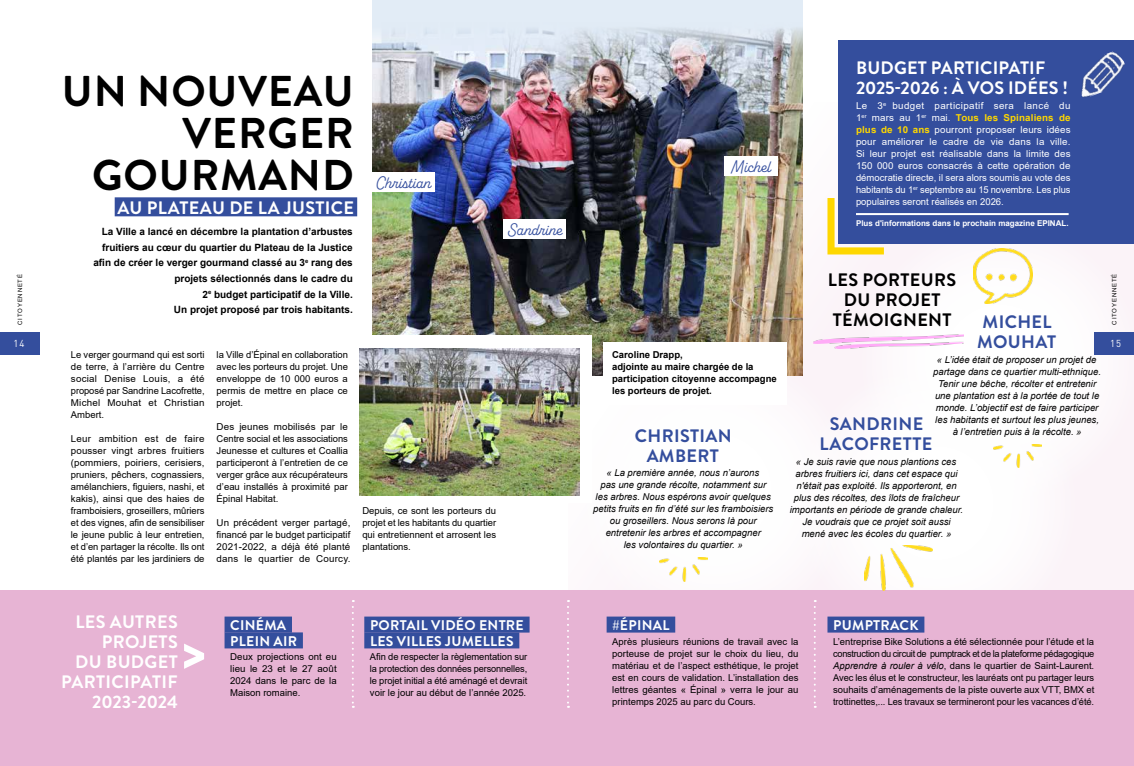
<style>
.page{position:relative;width:1134px;height:766px;background:#fff}
.page>*{position:absolute;margin:0;border:0;box-sizing:border-box;transform-origin:0 0}
.t1{font:700 43px/42px "Brandon Grotesque";letter-spacing:.02em;color:#000;text-align:right}
.t2{font:700 18px/20px "Brandon Grotesque";letter-spacing:.01em;color:#fff}
.t3{font:700 18px/20px "Brandon Grotesque";letter-spacing:.02em;color:#344e9d;text-align:center}
.t4{font:700 18px/20px "Brandon Grotesque";letter-spacing:.02em;color:#000;text-align:center}
.t5{font:17px "Alkaline";color:#344e9d}
.t6{font:700 14px/15.8px "Brandon Grotesque";letter-spacing:.02em;color:#fff}
.t7{font:700 10px/15.6px "Arial";color:#000;text-align:right}
.t8{font:10px "DINOT";color:#fff;scale:.95 1}
.t9{font:9.5px/12px "Arial";color:#000;text-align:justify}
.t10{font:italic 9.5px/12px "Arial";color:#000;text-align:center}
.t11{font:9.5px/12px "Arial";color:#fff;text-align:justify}
.t12{font:700 9.5px/12px "Arial";color:#000}
.t13{font:700 8px "Arial";color:#fff}
.t14{font:6px "Arial";letter-spacing:.135em;color:#000}
.s1{font-weight:700;color:#fed700}
.s2{font-style:italic}
</style>
<div class="page">
<div style="left:568px;top:102px;width:566px;height:499px;background:#fbf4f8"></div>
<svg style="left:858px;top:243px;width:276px;height:161px"></svg>
<div style="left:795px;top:361px;width:282px;height:283px;background:#fff;border-radius:50%"></div>
<div style="left:573px;top:348px;width:282px;height:283px;background:#fff;border-radius:50%"></div>
<div style="left:838px;top:40px;width:296px;height:203px;background:#344e9d"></div>
<div style="left:372px;top:0;width:431px;height:375px;background:#e2ecf6"></div>
<img style="left:372px;top:28px;width:431px;height:347px">
<hr style="left:856px;top:213px;width:213px;height:2px;background:#fff">
<div style="left:0;top:590px;width:1134px;height:175px;background:#e7b4d4"></div>
<div style="left:827px;top:616px;width:97px;height:16px;background:#344e9d"></div>
<div style="left:115px;top:197px;width:242px;height:19px;background:#344e9d"></div>
<svg style="left:827px;top:198px;width:57px;height:56px"></svg>
<div style="left:225px;top:616px;width:67px;height:16px;background:#344e9d"></div>
<div style="left:225px;top:632px;width:78px;height:16px;background:#344e9d"></div>
<div style="left:364px;top:616px;width:166px;height:16px;background:#344e9d"></div>
<div style="left:364px;top:632px;width:155px;height:16px;background:#344e9d"></div>
<div style="left:607px;top:616px;width:68px;height:16px;background:#344e9d"></div>
<svg style="left:352px;top:600px;width:2px;height:107px"></svg>
<svg style="left:567px;top:600px;width:2px;height:107px"></svg>
<svg style="left:814px;top:600px;width:2px;height:107px"></svg>
<div style="left:724px;top:156px;width:54px;height:20px;background:#fff"></div>
<div style="left:503px;top:219px;width:63px;height:20px;background:#fff"></div>
<div style="left:372px;top:171px;width:63px;height:20px;background:#fff"></div>
<img style="left:865px;top:545px;width:68px;height:45px">
<img style="left:974px;top:249px;width:58px;height:54px">
<img style="left:1081px;top:51px;width:44px;height:47px">
<img style="left:659px;top:557px;width:49px;height:24px">
<img style="left:993px;top:444px;width:48px;height:23px">
<div style="left:341px;top:335px;width:251px;height:167px;background:#fff"></div>
<img style="left:359px;top:348px;width:221px;height:147px">
<svg style="left:184px;top:643px;width:20px;height:25px"></svg>
<img style="left:813px;top:334px;width:151px;height:14px">
<div style="left:1094px;top:332px;width:40px;height:22px;background:#344e9d"></div>
<div style="left:0;top:332px;width:40px;height:22px;background:#344e9d"></div>
<div style="left:603px;top:342px;width:184px;height:63px;background:#fff"></div>
<h2 class="t2" style="left:856px;top:58px;width:214px">BUDGET PARTICIPATIF<br>2025-2026 : À VOS IDÉES !</h2>
<p class="t11" style="left:856px;top:99px;width:216px">Le 3<sup>e</sup> budget participatif sera lancé du 1<sup>er</sup> mars au 1<sup>er</sup> mai. <span class="s1">Tous les Spinaliens de plus de 10 ans</span> pourront proposer leurs idées pour améliorer le cadre de vie dans la ville.<br>Si leur projet est réalisable dans la limite des 150 000 euros consacrés à cette opération de démocratie directe, il sera alors soumis au vote des habitants du 1<sup>er</sup> septembre au 15 novembre. Les plus populaires seront réalisés en 2026.</p>
<p class="t13" style="left:856px;top:218px;width:214px">Plus d'informations dans le prochain magazine EPINAL.</p>
<h1 class="t1" style="left:62px;top:71px;width:293px">UN NOUVEAU<br>VERGER<br>GOURMAND</h1>
<h2 class="t2" style="left:118px;top:197px;width:238px">AU PLATEAU DE LA JUSTICE</h2>
<h3 class="t5" style="left:731px;top:156px;width:41px">Michel</h3>
<h3 class="t5" style="left:376px;top:172px;width:57px">Christian</h3>
<h3 class="t5" style="left:508px;top:219px;width:56px">Sandrine</h3>
<p class="t7" style="left:93px;top:224px;width:261px">La Ville a lancé en décembre la plantation d’arbustes fruitiers au cœur du quartier du Plateau de la Justice afin de créer le verger gourmand classé au 3<sup>e</sup> rang des projets sélectionnés dans le cadre du<br>2<sup>e</sup> budget participatif de la Ville.<br>Un projet proposé par trois habitants.</p>
<p class="t9" style="left:71px;top:348px;width:135px">Le verger gourmand qui est sorti de terre, à l’arrière du Centre social Denise Louis, a été proposé par Sandrine Lacofrette, Michel Mouhat et Christian Ambert.</p>
<p class="t9" style="left:71px;top:432px;width:135px">Leur ambition est de faire pousser vingt arbres fruitiers (pommiers, poiriers, cerisiers, pruniers, pêchers, cognassiers, amélanchiers, figuiers, nashi, et kakis), ainsi que des haies de framboisiers, groseillers, mûriers et des vignes, afin de sensibiliser le jeune public à leur entretien, et d’en partager la récolte. Ils ont été plantés par les jardiniers de</p>
<h2 class="t4" style="left:828px;top:270px;width:130px">LES PORTEURS<br>DU PROJET<br>TÉMOIGNENT</h2>
<p class="t14" style="left:16px;top:324px;width:52px;rotate:-90deg">CITOYENNETÉ</p>
<p class="t14" style="left:1110px;top:324px;width:52px;rotate:-90deg">CITOYENNETÉ</p>
<p class="t12" style="left:612px;top:348px;width:166px">Caroline Drapp,<br>adjointe au maire chargée de la participation citoyenne accompagne les porteurs de projet.</p>
<h2 class="t3" style="left:977px;top:312px;width:80px">MICHEL<br>MOUHAT</h2>
<p class="t10" style="left:933px;top:353px;width:169px">« L’idée était de proposer un projet de partage dans ce quartier multi-ethnique.<br>Tenir une bêche, récolter et entretenir une plantation est à la portée de tout le monde. L’objectif est de faire participer les habitants et surtout les plus jeunes, à l’entretien puis à la récolte. »</p>
<p class="t8" style="left:14px;top:336px;width:13px">14</p>
<p class="t8" style="left:1110px;top:336px;width:13px">15</p>
<p class="t9" style="left:217px;top:348px;width:133px">la Ville d’Épinal en collaboration avec les porteurs du projet. Une enveloppe de 10 000 euros a permis de mettre en place ce projet.</p>
<p class="t9" style="left:217px;top:420px;width:133px">Des jeunes mobilisés par le Centre social et les associations Jeunesse et cultures et Coallia participeront à l’entretien de ce verger grâce aux récupérateurs d’eau installés à proximité par Épinal Habitat.</p>
<p class="t9" style="left:217px;top:516px;width:135px">Un précédent verger partagé, financé par le budget participatif 2021-2022, a déjà été planté dans le quartier de Courcy.</p>
<p class="t9" style="left:362px;top:504px;width:135px">Depuis, ce sont les porteurs du projet et les habitants du quartier qui entretiennent et arrosent les plantations.</p>
<h2 class="t3" style="left:819px;top:414px;width:114px">SANDRINE<br>LACOFRETTE</h2>
<p class="t10" style="left:790px;top:455px;width:175px">« Je suis ravie que nous plantions ces arbres fruitiers ici, dans cet espace qui n'était pas exploité. Ils apporteront, en plus des récoltes, des îlots de fraîcheur importants en période de grande chaleur.<br>Je voudrais que ce projet soit aussi mené avec les écoles du quartier. »</p>
<h2 class="t3" style="left:635px;top:425px;width:98px">CHRISTIAN<br>AMBERT</h2>
<p class="t10" style="left:593px;top:467px;width:182px">« La première année, nous n’aurons<br>pas une grande récolte, notamment sur les arbres. Nous espérons avoir quelques petits fruits en fin d’été sur les framboisiers ou groseillers. Nous serons là pour entretenir les arbres et accompagner<br>les volontaires du quartier. »</p>
<h2 class="t2" style="left:61px;top:612px;width:118px;text-align:right">LES AUTRES<br>PROJETS<br>DU BUDGET<br>PARTICIPATIF<br>2023-2024</h2>
<h3 class="t6" style="left:230px;top:617px;width:68px">CINÉMA<br>PLEIN AIR</h3>
<p class="t9" style="left:230px;top:651px;width:108px">Deux projections ont eu lieu le 23 et le 27 août 2024 dans le parc de la Maison romaine.</p>
<h3 class="t6" style="left:370px;top:617px;width:155px">PORTAIL VIDÉO ENTRE<br>LES VILLES JUMELLES</h3>
<p class="t9" style="left:370px;top:651px;width:159px">Afin de respecter la règlementation sur la protection des données personnelles, le projet initial a été aménagé et devrait voir le jour au début de l’année 2025.</p>
<h3 class="t6" style="left:612px;top:617px;width:59px">#ÉPINAL</h3>
<p class="t9" style="left:612px;top:635px;width:188px">Après plusieurs réunions de travail avec la porteuse de projet sur le choix du lieu, du matériau et de l’aspect esthétique, le projet est en cours de validation. L’installation des lettres géantes « Épinal » verra le jour au printemps 2025 au parc du Cours.</p>
<h3 class="t6" style="left:833px;top:617px;width:87px">PUMPTRACK</h3>
<p class="t9" style="left:833px;top:635px;width:263px">L’entreprise Bike Solutions a été sélectionnée pour l’étude et la construction du circuit de pumptrack et de la plateforme pédagogique <span class="s2">Apprendre à rouler à vélo</span>, dans le quartier de Saint-Laurent.<br>Avec les élus et le constructeur, les lauréats ont pu partager leurs souhaits d’aménagements de la piste ouverte aux VTT, BMX et trottinettes,... Les travaux se termineront pour les vacances d’été.</p>
</div>
